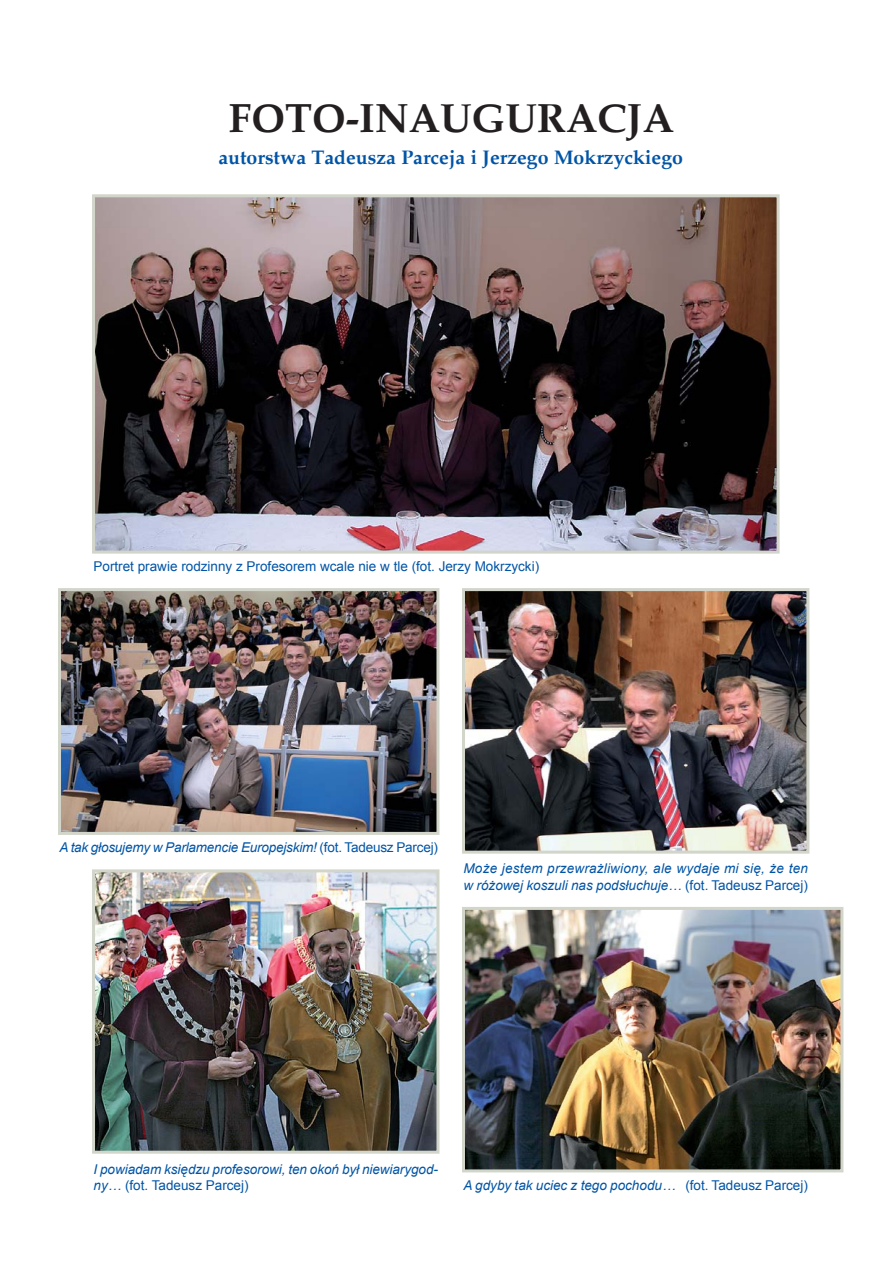
<style>
.page{position:relative;width:893px;height:1263px;background:#fff}
.page>*{position:absolute;margin:0;border:0;box-sizing:border-box;transform-origin:0 0}
.t1{font:700 40.5px "Palm Springs";color:#231f20}
.t2{font:700 19.5px "Palm Springs";color:#0054a6}
.t3{font:italic 13.5px/16.2px "Arial";color:#0054a6}
.t4{font:13.5px "Arial";color:#0054a6}
.s1{font-style:normal}
</style>
<div class="page">
<img style="left:96px;top:198px;width:680px;height:352px">
<div style="left:92px;top:194px;width:688px;height:360px;border:3px solid #d2d5ca"></div>
<img style="left:96px;top:873px;width:339px;height:277px">
<div style="left:92px;top:869px;width:347px;height:285px;border:3px solid #d2d5ca"></div>
<img style="left:62px;top:592px;width:373px;height:239px">
<div style="left:58px;top:588px;width:381px;height:247px;border:3px solid #d2d5ca"></div>
<img style="left:466px;top:592px;width:339px;height:258px">
<div style="left:462px;top:588px;width:347px;height:266px;border:3px solid #d2d5ca"></div>
<img style="left:466px;top:911px;width:373px;height:257px">
<div style="left:462px;top:907px;width:381px;height:265px;border:3px solid #d2d5ca"></div>
<h1 class="t1" style="left:229px;top:94px;width:447px">FOTO-INAUGURACJA</h1>
<h2 class="t2" style="left:218px;top:145px;width:466px">autorstwa Tadeusza Parceja i Jerzego Mokrzyckiego</h2>
<p class="t4" style="left:94px;top:559px;width:447px">Portret prawie rodzinny z Profesorem wcale nie w tle (fot. Jerzy Mokrzycki)</p>
<p class="t3" style="left:60px;top:839px;width:380px">A tak głosujemy w Parlamencie Europejskim! <span class="s1">(fot. Tadeusz Parcej)</span></p>
<p class="t3" style="left:463px;top:861px;width:346px">Może jestem przewrażliwiony, ale wydaje mi się, że ten w różowej koszuli nas podsłuchuje… <span class="s1">(fot. Tadeusz Parcej)</span></p>
<p class="t3" style="left:94px;top:1161px;width:346px">I powiadam księdzu profesorowi, ten okoń był niewiarygod&shy;ny… <span class="s1">(fot. Tadeusz Parcej)</span></p>
<p class="t3" style="left:463px;top:1177px;width:346px">A gdyby tak uciec z tego pochodu… <span class="s1">(fot. Tadeusz Parcej)</span></p>
</div>
